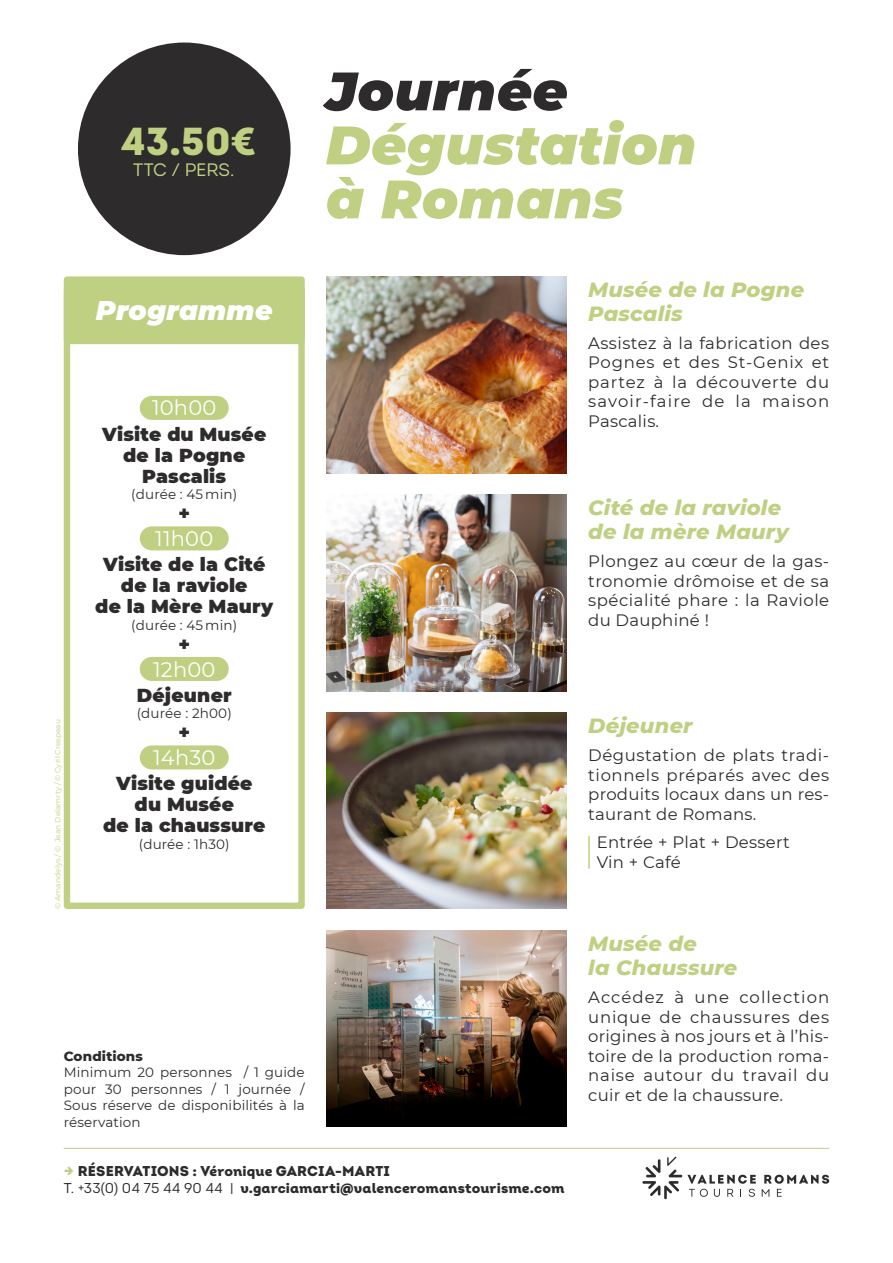
<style>
.page{position:relative;width:893px;height:1263px;background:#fff}
.page>*{position:absolute;margin:0;border:0;box-sizing:border-box;transform-origin:0 0}
.t1{font:italic 900 54px/54px "Montserrat";letter-spacing:.01em;color:#bfd082}
.t2{font:italic 900 54px "Montserrat";letter-spacing:.01em;color:#2e2b2c}
.t3{font:39px "Intro Black Alt";color:#bfd082}
.t4{font:italic 900 27px "Montserrat";letter-spacing:.01em;color:#fff}
.t5{font:italic 800 21px/24px "Montserrat";letter-spacing:.01em;color:#bfd082}
.t6{font:21px "Montserrat";letter-spacing:.01em;color:#fff}
.t7{font:900 18.75px/21px "Montserrat";letter-spacing:.01em;color:#2e2b2c;text-align:center}
.t8{font:18px "Intro";letter-spacing:-.01em;color:#bfd082}
.t9{font:16.5px/19.5px "Montserrat";letter-spacing:.02em;color:#2e2b2c;text-align:justify}
.t10{font:14.25px/16.5px "Intro Black Alt";letter-spacing:.005em;color:#2e2b2c}
.t11{font:13.5px/16.5px "Montserrat";letter-spacing:.01em;color:#2e2b2c;text-align:justify}
.t12{font:800 13.5px "Montserrat";letter-spacing:.01em;color:#2e2b2c}
.t13{font:7.5px "Montserrat";color:#bfd082}
.s1{color:#bfd082}
.s2{font-family:"Intro Regular Alt"}
</style>
<div class="page">
<img style="left:326px;top:494px;width:241px;height:197px">
<img style="left:326px;top:712px;width:241px;height:197px">
<img style="left:326px;top:276px;width:241px;height:197px">
<img style="left:326px;top:930px;width:241px;height:197px">
<div style="left:78px;top:43px;width:213px;height:212px;background:#2e2b2c;border-radius:50%"></div>
<hr style="left:64px;top:1148px;width:765px;height:1px;background:#bfd082">
<div style="left:64px;top:286px;width:241px;height:623px;background:#fff;border:6px solid #bfd082"></div>
<div style="left:64px;top:276px;width:241px;height:68px;background:#bfd082"></div>
<div style="left:140px;top:396px;width:89px;height:24px;background:#bfd082;border-radius:12px"></div>
<div style="left:140px;top:526px;width:89px;height:24px;background:#bfd082;border-radius:12px"></div>
<div style="left:140px;top:657px;width:89px;height:24px;background:#bfd082;border-radius:12px"></div>
<div style="left:140px;top:745px;width:89px;height:24px;background:#bfd082;border-radius:12px"></div>
<svg style="left:642px;top:1156px;width:114px;height:43px"></svg>
<svg style="left:762px;top:1175px;width:67px;height:22px"></svg>
<hr style="left:588px;top:836px;width:2px;height:32px;background:#bfd082">
<h2 class="t3" style="left:121px;top:116px;width:137px">43.50€</h2>
<p class="t8" style="left:133px;top:159px;width:103px">TTC / PERS.</p>
<h1 class="t2" style="left:326px;top:50px;width:243px">Journée</h1>
<h1 class="t1" style="left:326px;top:115px;width:372px">Dégustation à Romans</h1>
<p class="t13" style="left:53px;top:909px;width:191px;rotate:-90deg">© Amandelys / © Jean Delamrty / © Cyril Crespeau</p>
<h3 class="t4" style="left:96px;top:290px;width:178px">Programme</h3>
<p class="t6" style="left:152px;top:394px;width:66px">10h00</p>
<p class="t7" style="left:102px;top:423px;width:166px">Visite du Musée de la Pogne<br>Pascalis</p>
<p class="t11" style="left:131px;top:486px;width:108px">(durée : 45 min)</p>
<p class="t7" style="left:178px;top:502px;width:13px">+</p>
<p class="t6" style="left:155px;top:524px;width:60px">11h00</p>
<p class="t7" style="left:95px;top:553px;width:179px">Visite de la Cité de la raviole<br>de la Mère Maury</p>
<p class="t11" style="left:131px;top:616px;width:108px">(durée : 45 min)</p>
<p class="t7" style="left:178px;top:633px;width:13px">+</p>
<p class="t6" style="left:153px;top:655px;width:64px">12h00</p>
<p class="t7" style="left:137px;top:684px;width:96px">Déjeuner</p>
<p class="t11" style="left:137px;top:705px;width:97px">(durée : 2h00)</p>
<p class="t7" style="left:178px;top:721px;width:13px">+</p>
<p class="t6" style="left:153px;top:743px;width:64px">14h30</p>
<p class="t7" style="left:103px;top:772px;width:164px">Visite guidée du Musée<br>de la chaussure</p>
<p class="t11" style="left:139px;top:835px;width:92px">(durée : 1h30)</p>
<p class="t12" style="left:64px;top:1046px;width:81px">Conditions</p>
<p class="t11" style="left:64px;top:1064px;width:242px">Minimum 20 personnes / 1 guide pour 30 personnes / 1 journée / Sous réserve de disponibilités à la réservation</p>
<p class="t5" style="left:588px;top:276px;width:217px">Musée de la Pogne<br>Pascalis</p>
<p class="t9" style="left:588px;top:333px;width:242px">Assistez à la fabrication des Pognes et des St-Genix et partez à la découverte du savoir-faire de la maison Pascalis.</p>
<p class="t5" style="left:588px;top:494px;width:202px">Cité de la raviole de la mère Maury</p>
<p class="t9" style="left:588px;top:551px;width:243px">Plongez au cœur de la gas&shy;tronomie drômoise et de sa spécialité phare : la Raviole du Dauphiné !</p>
<p class="t5" style="left:588px;top:712px;width:106px">Déjeuner</p>
<p class="t9" style="left:588px;top:745px;width:242px">Dégustation de plats tradi&shy;tionnels préparés avec des produits locaux dans un res&shy;taurant de Romans.</p>
<p class="t9" style="left:597px;top:832px;width:195px">Entrée + Plat + Dessert<br>Vin + Café</p>
<p class="t5" style="left:588px;top:930px;width:151px">Musée de<br>la Chaussure</p>
<p class="t9" style="left:588px;top:987px;width:243px">Accédez à une collection unique de chaussures des origines à nos jours et à l’his&shy;toire de la production roma&shy;naise autour du travail du cuir et de la chaussure.</p>
<p class="t10" style="left:64px;top:1163px;width:502px"><span class="s1">→</span> RÉSERVATIONS : Véronique GARCIA-MARTI<br><span class="s2">T. +33(0) 04 75 44 90 44 |</span> v.garciamarti@valenceromanstourisme.com</p>
</div>
